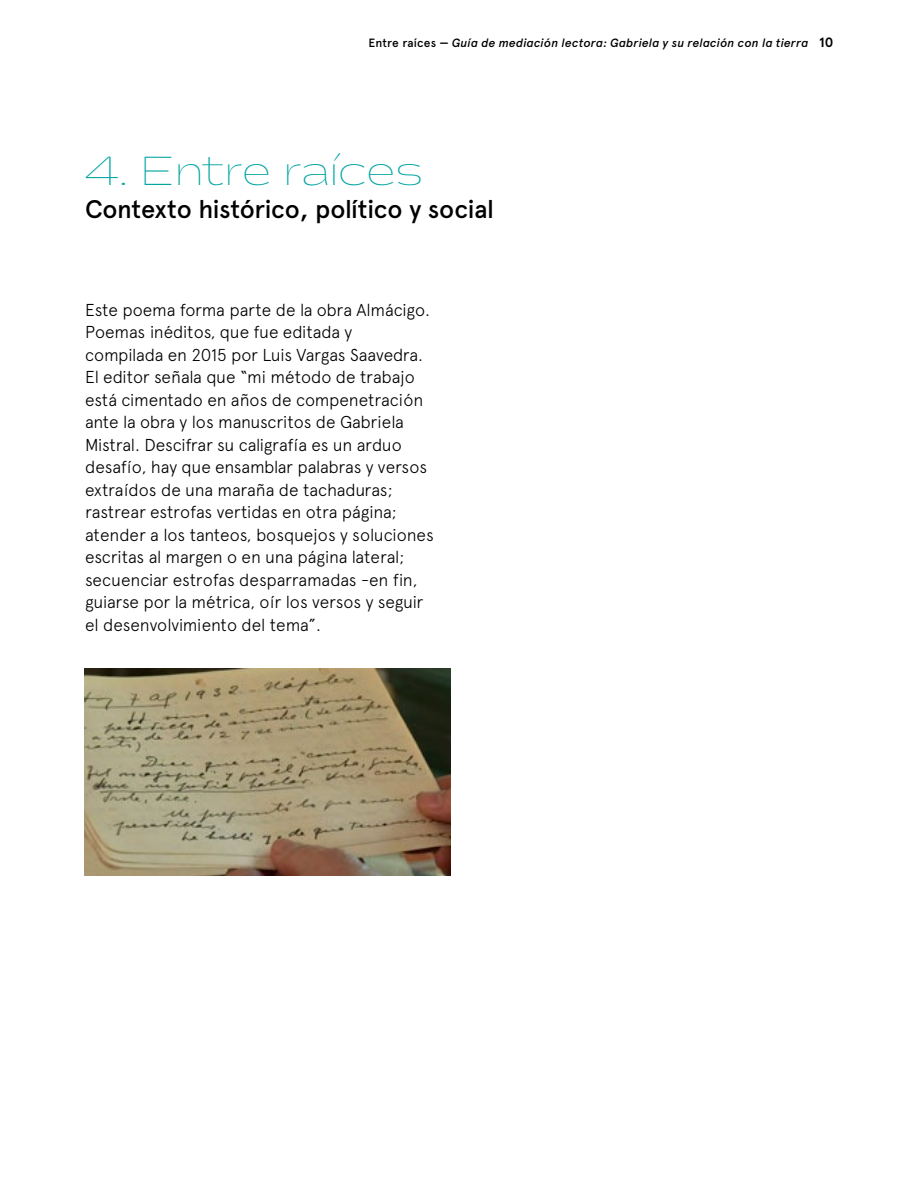
<style>
.page{position:relative;width:918px;height:1188px;background:#fff}
.page>*{position:absolute;margin:0;border:0;box-sizing:border-box;transform-origin:0 0}
.t1{font:200 39px "Gatwick";color:#00a5a2}
.t2{font:500 25.5px "Apercu";letter-spacing:-.01em;color:#000}
.t3{font:300 17.25px/22.5px "Apercu";letter-spacing:-.01em;color:#000}
.t4{font:italic 500 12px "Apercu";letter-spacing:.005em;color:#000}
.s1{font-style:normal}
.s2{font-weight:700;font-style:normal}
.s3{font-weight:700;font-style:normal;font-size:13.5px}
</style>
<div class="page">
<img style="left:85px;top:669px;width:365px;height:207px">
<p class="t4" style="left:368px;top:36px;width:466px"><span class="s1">Entre raíces</span> <span class="s2">—</span> Guía de mediación lectora: Gabriela y su relación con la tierra <span class="s3">10</span></p>
<h1 class="t1" style="left:85px;top:145px;width:340px">4. Entre raíces</h1>
<h2 class="t2" style="left:85px;top:194px;width:411px">Contexto histórico, político y social</h2>
<p class="t3" style="left:85px;top:298px;width:350px">Este poema forma parte de la obra Almácigo.<br>Poemas inéditos, que fue editada y compilada en 2015 por Luis Vargas Saavedra.<br>El editor señala que “mi método de trabajo está cimentado en años de compenetración ante la obra y los manuscritos de Gabriela Mistral. Descifrar su caligrafía es un arduo desafío, hay que ensamblar palabras y versos extraídos de una maraña de tachaduras; rastrear estrofas vertidas en otra página; atender a los tanteos, bosquejos y soluciones escritas al margen o en una página lateral; secuenciar estrofas desparramadas -en fin, guiarse por la métrica, oír los versos y seguir el desenvolvimiento del tema”.</p>
</div>
